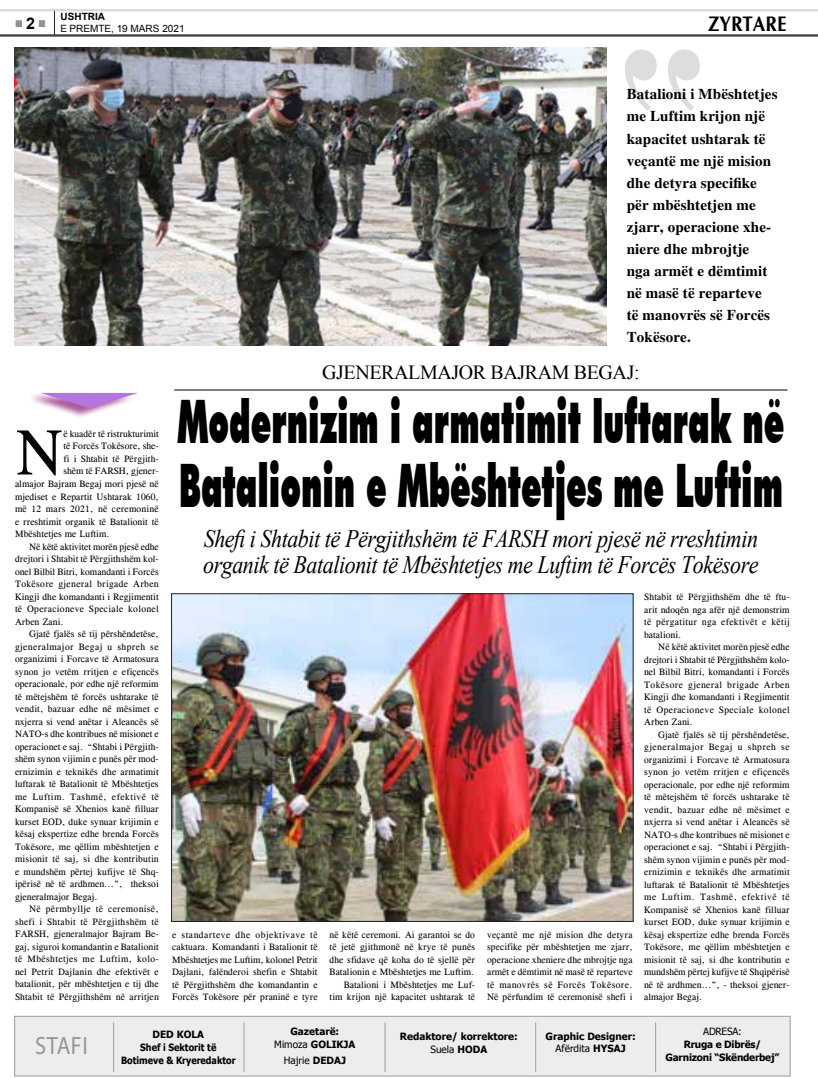
<style>
.page{position:relative;width:818px;height:1078px;background:#fff}
.page>*{position:absolute;margin:0;border:0;box-sizing:border-box;transform-origin:0 0}
.t1{font:64.7px "CG Times";color:#000}
.t2{font:900 60px/64px "Futura BT";color:#000;scale:.53 1}
.t3{font:italic 25px/26px "Times New Roman";letter-spacing:-.02em;color:#000;scale:.88 1}
.t4{font:25px "Myriad Pro";letter-spacing:.02em;color:#949699;scale:.9 1}
.t5{font:700 21px "CG Omega";color:#000;scale:.9 1}
.t6{font:20px "Times New Roman";letter-spacing:-.02em;color:#000}
.t7{font:700 16px "Arial";color:#000}
.t8{font:700 15px/22px "Times";letter-spacing:.01em;color:#000}
.t9{font:700 10px/13px "Tahoma";color:#000;text-align:center}
.t10{font:700 10px/13px "Tahoma";letter-spacing:-.02em;color:#000;text-align:center}
.t11{font:10px "Arial";color:#000}
.t12{font:10px "Tahoma";letter-spacing:-.01em;color:#000}
.t13{font:700 10px "Arial";color:#000}
.t14{font:9.5px/12.5px "CG Times";letter-spacing:.01em;color:#000;text-align:justify}
.t15{font:9.5px "CG Times";letter-spacing:.04em;color:#000}
.t16{font:9.5px "CG Times";letter-spacing:.045em;color:#000}
.t17{font:9.5px "CG Times";letter-spacing:.035em;color:#000}
.t18{font:9.5px "CG Times";letter-spacing:.05em;color:#000}
.t19{font:9.5px "CG Times";letter-spacing:.055em;color:#000}
.s1{font-weight:400}
.s2{font-weight:700}
</style>
<div class="page">
<svg style="left:16px;top:21px;width:6px;height:6px"></svg>
<hr style="left:0;top:35px;width:818px;height:1px;background:#000">
<hr style="left:0;top:36px;width:818px;height:1px;background:#000">
<hr style="left:0;top:10px;width:818px;height:1px;background:#d0d0d0">
<hr style="left:0;top:11px;width:818px;height:1px;background:#d0d0d0">
<svg style="left:39px;top:21px;width:6px;height:6px"></svg>
<svg style="left:54px;top:11px;width:1px;height:24px"></svg>
<div style="left:15px;top:1016px;width:775px;height:59px;background:#ededed"></div>
<div style="left:14px;top:1015px;width:776px;height:61px;border:1px solid #9d9d9c"></div>
<hr style="left:113px;top:1022px;width:1px;height:49px;background:#9d9d9c">
<hr style="left:243px;top:1022px;width:1px;height:49px;background:#9d9d9c">
<hr style="left:384px;top:1022px;width:1px;height:49px;background:#9d9d9c">
<hr style="left:535px;top:1022px;width:1px;height:49px;background:#9d9d9c">
<hr style="left:655px;top:1022px;width:1px;height:49px;background:#9d9d9c">
<hr style="left:174px;top:390px;width:613px;height:1px;background:#000">
<div style="left:28px;top:392px;width:106px;height:26px;background:#90247c;opacity:.75"></div>
<svg style="left:41px;top:393px;width:97px;height:15px"></svg>
<img style="left:173px;top:595px;width:458px;height:324px">
<div style="left:171px;top:593px;width:462px;height:328px;border:1px solid #231f20"></div>
<img style="left:14px;top:47px;width:592px;height:298px">
<p class="t13" style="left:61px;top:10px;width:46px">USHTRIA</p>
<h3 class="t7" style="left:26px;top:13px;width:10px">2</h3>
<p class="t11" style="left:61px;top:22px;width:125px">E PREMTE, 19 MARS 2021</p>
<h3 class="t5" style="left:708px;top:11px;width:89px">ZYRTARE</h3>
<h1 class="t1" style="left:15px;top:415px;width:49px">N</h1>
<p class="t14" style="left:63px;top:427px;width:97px">ë kuadër të ristrukturimit</p>
<p class="t14" style="left:63px;top:440px;width:97px">të Forcës Tokësore, she-</p>
<p class="t14" style="left:63px;top:452px;width:97px">fi i Shtabit të Përgjith-</p>
<p class="t14" style="left:63px;top:465px;width:97px">shëm të FARSH, gjener-</p>
<p class="t14" style="left:15px;top:477px;width:145px">almajor Bajram Begaj mori pjesë në</p>
<p class="t14" style="left:15px;top:490px;width:145px">mjediset e Repartit Ushtarak 1060,</p>
<p class="t14" style="left:15px;top:502px;width:145px">më 12 mars 2021, në ceremoninë</p>
<p class="t14" style="left:15px;top:515px;width:145px">e rreshtimit organik të Batalionit të</p>
<p class="t14" style="left:15px;top:527px;width:96px">Mbështetjes me Luftim.</p>
<p class="t14" style="left:29px;top:540px;width:131px">Në këtë aktivitet morën pjesë edhe</p>
<p class="t14" style="left:15px;top:552px;width:145px">drejtori i Shtabit të Përgjithshëm kol-</p>
<p class="t14" style="left:15px;top:565px;width:145px">onel Bilbil Bitri, komandanti i Forcës</p>
<p class="t15" style="left:15px;top:578px;width:145px">Tokësore gjeneral brigade Arben</p>
<p class="t14" style="left:15px;top:590px;width:145px">Kingji dhe komandanti i Regjimentit</p>
<p class="t15" style="left:15px;top:603px;width:145px">të Operacioneve Speciale kolonel</p>
<p class="t14" style="left:15px;top:615px;width:50px">Arben Zani.</p>
<p class="t14" style="left:29px;top:627px;width:131px">Gjatë fjalës së tij përshëndetëse,</p>
<p class="t18" style="left:15px;top:640px;width:145px">gjeneralmajor Begaj u shpreh se</p>
<p class="t14" style="left:15px;top:652px;width:145px">organizimi i Forcave të Armatosura</p>
<p class="t14" style="left:15px;top:665px;width:145px">synon jo vetëm rritjen e efiçencës</p>
<p class="t14" style="left:15px;top:677px;width:145px">operacionale, por edhe një reformim</p>
<p class="t14" style="left:15px;top:690px;width:145px">të mëtejshëm të forcës ushtarake të</p>
<p class="t14" style="left:15px;top:702px;width:145px">vendit, bazuar edhe në mësimet e</p>
<p class="t14" style="left:15px;top:715px;width:145px">nxjerra si vend anëtar i Aleancës së</p>
<p class="t14" style="left:15px;top:727px;width:145px">NATO-s dhe kontribues në misionet e</p>
<p class="t14" style="left:15px;top:740px;width:145px">operacionet e saj. “Shtabi i Përgjith-</p>
<p class="t14" style="left:15px;top:752px;width:145px">shëm synon vijimin e punës për mod-</p>
<p class="t14" style="left:15px;top:765px;width:145px">ernizimin e teknikës dhe armatimit</p>
<p class="t14" style="left:15px;top:777px;width:145px">luftarak të Batalionit të Mbështetjes</p>
<p class="t19" style="left:15px;top:790px;width:145px">me Luftim. Tashmë, efektivë të</p>
<p class="t14" style="left:15px;top:802px;width:145px">Kompanisë së Xhenios kanë filluar</p>
<p class="t14" style="left:15px;top:815px;width:145px">kurset EOD, duke synuar krijimin e</p>
<p class="t14" style="left:15px;top:827px;width:145px">kësaj ekspertize edhe brenda Forcës</p>
<p class="t14" style="left:15px;top:840px;width:145px">Tokësore, me qëllim mbështetjen e</p>
<p class="t14" style="left:15px;top:852px;width:145px">misionit të saj, si dhe kontributin</p>
<p class="t14" style="left:15px;top:865px;width:145px">e mundshëm përtej kufijve të Shq-</p>
<p class="t14" style="left:15px;top:877px;width:145px">ipërisë në të ardhmen...”, theksoi</p>
<p class="t14" style="left:15px;top:890px;width:84px">gjeneralmajor Begaj.</p>
<p class="t16" style="left:29px;top:903px;width:131px">Në përmbyllje të ceremonisë,</p>
<p class="t17" style="left:15px;top:915px;width:145px">shefi i Shtabit të Përgjithshëm të</p>
<p class="t14" style="left:15px;top:927px;width:145px">FARSH, gjeneralmajor Bajram Be-</p>
<p class="t14" style="left:15px;top:940px;width:145px">gaj, siguroi komandantin e Batalionit</p>
<p class="t16" style="left:15px;top:953px;width:145px">të Mbështetjes me Luftim, kolo-</p>
<p class="t14" style="left:15px;top:965px;width:145px">nel Petrit Dajlanin dhe efektivët e</p>
<p class="t14" style="left:15px;top:977px;width:145px">batalionit, për mbështetjen e tij dhe</p>
<p class="t14" style="left:15px;top:990px;width:145px">Shtabit të Përgjithshëm në arritjen</p>
<p class="t8" style="left:627px;top:84px;width:152px">Batalioni i Mbështetjes me Luftim krijon një kapacitet ushtarak të veçantë me një mision dhe detyra specifike për mbështetjen me zjarr, operacione xhe&shy;niere dhe mbrojtje<br>nga armët e dëmtimit në masë të reparteve<br>të manovrës së Forcës<br>Tokësore.</p>
<h3 class="t6" style="left:322px;top:359px;width:319px">GJENERALMAJOR BAJRAM BEGAJ:</h3>
<h2 class="t2" style="left:177px;top:389px;width:1146px">Modernizim i armatimit luftarak në<br>Batalionin e Mbështetjes me Luftim</h2>
<h3 class="t3" style="left:203px;top:525px;width:633px">Shefi i Shtabit të Përgjithshëm të FARSH mori pjesë në rreshtimin organik të Batalionit të Mbështetjes me Luftim të Forcës Tokësore</h3>
<p class="t14" style="left:172px;top:928px;width:147px">e standarteve dhe objektivave të caktuara. Komandanti i Batalionit të Mbështetjes me Luftim, kolonel Petrit Dajlani, falënderoi shefin e Shtabit të Përgjithshëm dhe komandantin e Forcës Tokësore për praninë e tyre</p>
<p class="t14" style="left:329px;top:928px;width:147px;text-align:right">në këtë ceremoni. Ai garantoi se do të jetë gjithmonë në krye të punës dhe sfidave që koha do të sjellë për Batalionin e Mbështetjes me Luftim.<br>Batalioni i Mbështetjes me Luf&shy;tim krijon një kapacitet ushtarak të</p>
<p class="t14" style="left:487px;top:928px;width:147px">veçantë me një mision dhe detyra specifike për mbështetjen me zjarr, operacione xheniere dhe mbrojtje nga armët e dëmtimit në masë të reparteve të manovrës së Forcës Tokësore.<br>Në përfundim të ceremonisë shefi i</p>
<p class="t14" style="left:644px;top:590px;width:147px">Shtabit të Përgjithshëm dhe të ftu&shy;arit ndoqën nga afër një demonstrim të përgatitur nga efektivët e këtij batalioni.</p>
<p class="t14" style="left:644px;top:640px;width:147px;text-indent:14px">Në këtë aktivitet morën pjesë edhe drejtori i Shtabit të Përgjithshëm kolo&shy;nel Bilbil Bitri, komandanti i Forcës Tokësore gjeneral brigade Arben Kingji dhe komandanti i Regjimentit të Operacioneve Speciale kolonel Arben Zani.</p>
<p class="t14" style="left:644px;top:728px;width:147px;text-indent:14px">Gjatë fjalës së tij përshëndetëse, gjeneralmajor Begaj u shpreh se organizimi i Forcave të Armatosura synon jo vetëm rritjen e efiçencës operacionale, por edhe një reformim të mëtejshëm të forcës ushtarake të vendit, bazuar edhe në mësimet e nxjerra si vend anëtar i Aleancës së NATO-s dhe kontribues në misionet e operacionet e saj. “Shtabi i Përgjith&shy;shëm synon vijimin e punës për mod&shy;ernizimin e teknikës dhe armatimit luftarak të Batalionit të Mbështetjes me Luftim. Tashmë, efektivë të Kompanisë së Xhenios kanë filluar kurset EOD, duke synuar krijimin e kësaj ekspertize edhe brenda Forcës Tokësore, me qëllim mbështetjen e misionit të saj, si dhe kontributin e mundshëm përtej kufijve të Shqipërisë në të ardhmen...”, - theksoi gjener&shy;almajor Begaj.</p>
<p class="t9" style="left:274px;top:1023px;width:83px">Gazetarë:<br><span class="s1">Mimoza</span> GOLIKJA</p>
<p class="t12" style="left:284px;top:1053px;width:64px">Hajrie <span class="s2">DEDAJ</span></p>
<h3 class="t4" style="left:35px;top:1029px;width:60px">STAFI</h3>
<p class="t9" style="left:121px;top:1027px;width:116px">DED KOLA<br>Shef i Sektorit të<br>Botimeve &amp; Kryeredaktor</p>
<p class="t12" style="left:703px;top:1024px;width:40px">ADRESA:</p>
<p class="t9" style="left:400px;top:1029px;width:119px">Redaktore/ korrektore:<br><span class="s1">Suela</span> HODA</p>
<p class="t9" style="left:545px;top:1029px;width:91px;line-height:12px">Graphic Designer:<br><span class="s1">Afërdita</span> HYSAJ</p>
<p class="t10" style="left:665px;top:1037px;width:115px">Rruga e Dibrës/<br>Garnizoni “Skënderbej”</p>
</div>
